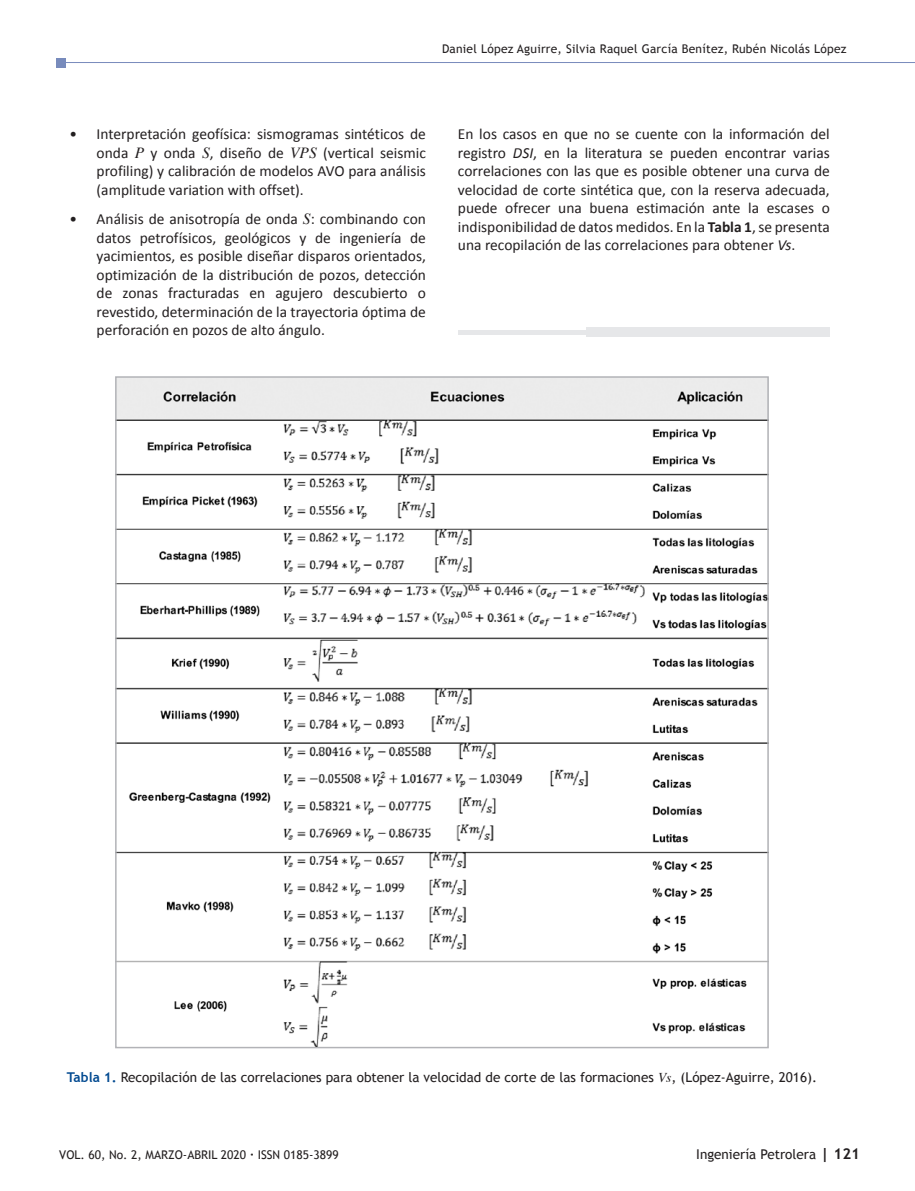
<style>
.page{position:relative;width:915px;height:1191px;background:#fff}
.page>*{position:absolute;margin:0;border:0;box-sizing:border-box;transform-origin:0 0}
.t1{font:15.45px/18.6px "Calibri";color:#231f20;text-align:justify}
.t2{font:13.5px "Trebuchet MS";color:#231f20}
.t3{font:12px "Trebuchet MS";letter-spacing:.02em;color:#231f20}
.t4{font:12px "Trebuchet MS";color:#231f20}
.s1{font-family:"Times";font-style:italic}
.s2{font-style:italic}
.s3{font-weight:700}
.s4{font-weight:700;color:#014990}
.s5{font-weight:700;font-size:15px}
</style>
<div class="page">
<hr style="left:61px;top:62px;width:853px;height:1px;background:#788bbc">
<div style="left:56px;top:58px;width:10px;height:9px;background:#788bbc"></div>
<img style="left:118px;top:379px;width:647px;height:666px">
<div style="left:586px;top:328px;width:243px;height:9px;background:#e6e7e9"></div>
<div style="left:458px;top:330px;width:230px;height:5px;background:#e6e7e9"></div>
<p class="t3" style="left:442px;top:42px;width:406px">Daniel López Aguirre, Silvia Raquel García Benítez, Rubén Nicolás López</p>
<p class="t1" style="left:97px;top:126px;width:331px;text-indent:-27px">• Interpretación geofísica: sismogramas sintéticos de onda <span class="s1">P</span> y onda <span class="s1">S</span>, diseño de <span class="s1">VPS</span> (vertical seismic profiling) y calibración de modelos AVO para análisis (amplitude variation with offset).</p>
<p class="t1" style="left:97px;top:211px;width:331px;text-indent:-27px">• Análisis de anisotropía de onda <span class="s1">S</span>: combinando con datos petrofísicos, geológicos y de ingeniería de yacimientos, es posible diseñar disparos orientados, optimización de la distribución de pozos, detección de zonas fracturadas en agujero descubierto o revestido, determinación de la trayectoria óptima de perforación en pozos de alto ángulo.</p>
<p class="t1" style="left:458px;top:126px;width:373px">En los casos en que no se cuente con la información del registro <span class="s2">DSI</span>, en la literatura se pueden encontrar varias correlaciones con las que es posible obtener una curva de velocidad de corte sintética que, con la reserva adecuada, puede ofrecer una buena estimación ante la escases o indisponibilidad de datos medidos. En la <span class="s3">Tabla 1</span>, se presenta una recopilación de las correlaciones para obtener <span class="s2">Vs</span>.</p>
<p class="t2" style="left:67px;top:1069px;width:751px"><span class="s4">Tabla 1.</span> Recopilación de las correlaciones para obtener la velocidad de corte de las formaciones <span class="s1">Vs</span>, (López-Aguirre, 2016).</p>
<p class="t4" style="left:59px;top:1147px;width:281px">VOL. 60, No. 2, MARZO-ABRIL 2020 <span class="s3">·</span> ISSN 0185-3899</p>
<p class="t2" style="left:696px;top:1146px;width:165px">Ingeniería Petrolera <span class="s5">| 121</span></p>
</div>
